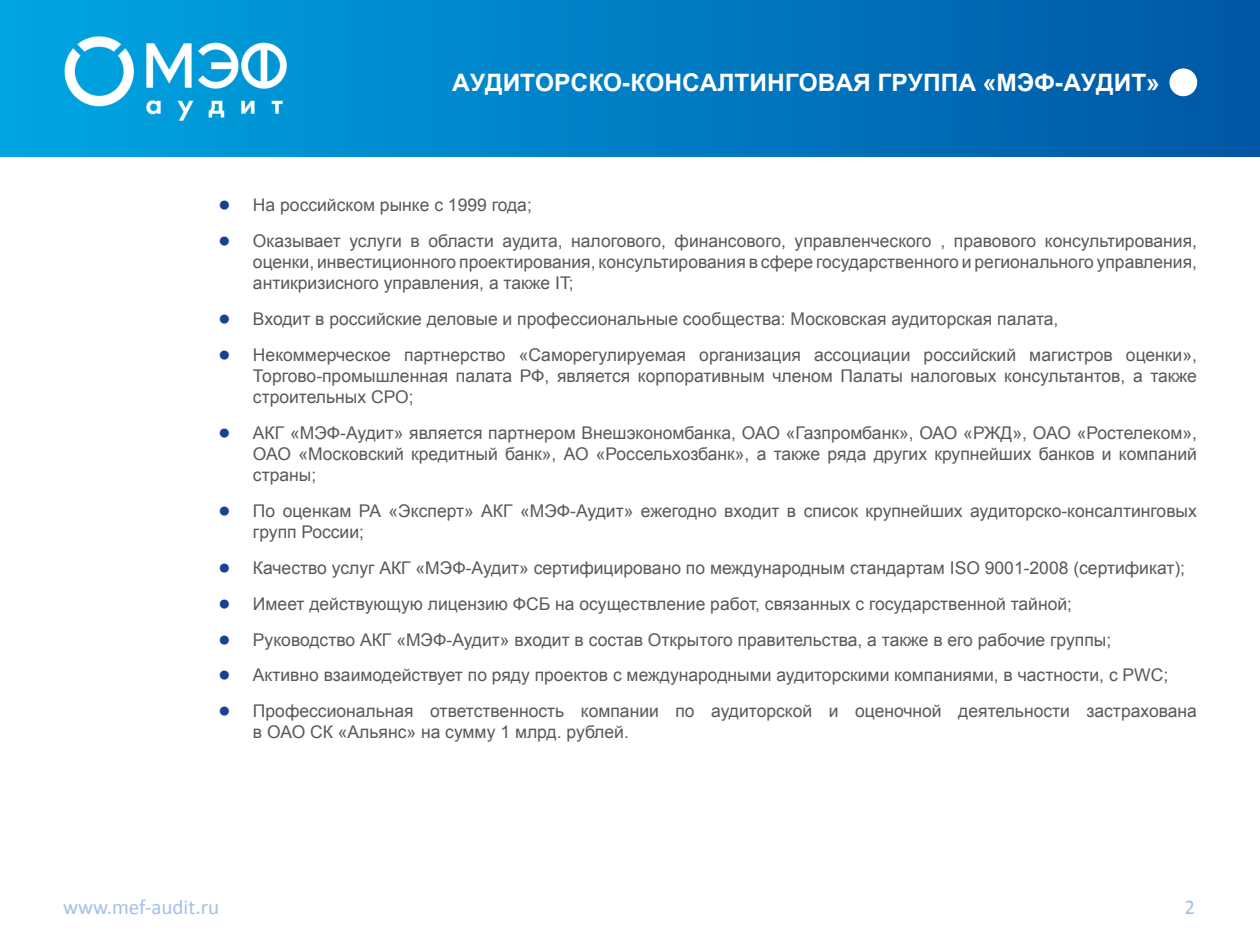
<style>
.page{position:relative;width:1260px;height:943px;background:#fff}
.page>*{position:absolute;margin:0;border:0;box-sizing:border-box;transform-origin:0 0}
.t1{font:700 24.5px "Arial";color:#fff}
.t2{font:21px "Calibri";color:#a3c1e7}
.t3{font:17.5px/21px "Arial";color:#58595b;text-align:justify}
.s1{font-size:21px;color:#164194}
</style>
<div class="page">
<div style="left:0;top:0;width:1260px;height:157px;background:linear-gradient(to right,#00a6e3,#0056a4)"></div>
<img style="left:35px;top:20px;width:278px;height:105px">
<div style="left:1169px;top:68px;width:28px;height:28px;background:#fff;border-radius:50%"></div>
<h1 class="t1" style="left:452px;top:69px;width:646px">АУДИТОРСКО-КОНСАЛТИНГОВАЯ ГРУППА «МЭФ-Аудит</h1>
<h1 class="t1" style="left:1146px;top:69px;width:15px">»</h1>
<p class="t3" style="left:218px;top:194px;width:315px"><span class="s1">●</span> На российском рынке с 1999 года;</p>
<p class="t3" style="left:253px;top:230px;width:946px;text-indent:-35px"><span class="s1">●</span> Оказывает услуги в области аудита, налогового, финансового, управленческого , правового консультирования, оценки, инвестиционного проектирования, консультирования в сфере государственного и регионального управления, антикризисного управления, а также IT;</p>
<p class="t3" style="left:218px;top:308px;width:842px"><span class="s1">●</span> Входит в российские деловые и профессиональные сообщества: Московская аудиторская палата,</p>
<p class="t3" style="left:253px;top:344px;width:946px;text-indent:-35px"><span class="s1">●</span> Некоммерческое партнерство «Саморегулируемая организация ассоциации российский магистров оценки», Торгово-промышленная палата РФ, является корпоративным членом Палаты налоговых консультантов, а также строительных СРО;</p>
<p class="t3" style="left:253px;top:422px;width:946px;text-indent:-35px"><span class="s1">●</span> АКГ «МЭФ-Аудит» является партнером Внешэкономбанка, ОАО «Газпромбанк», ОАО «РЖД», ОАО «Ростелеком», ОАО «Московский кредитный банк», АО «Россельхозбанк», а также ряда других крупнейших банков и компаний страны;</p>
<p class="t3" style="left:253px;top:500px;width:946px;text-indent:-35px"><span class="s1">●</span> По оценкам РА «Эксперт» АКГ «МЭФ-Аудит» ежегодно входит в список крупнейших аудиторско-консалтинговых групп России;</p>
<p class="t3" style="left:218px;top:557px;width:968px"><span class="s1">●</span> Качество услуг АКГ «МЭФ-Аудит» сертифицировано по международным стандартам ISO 9001-2008 (сертификат);</p>
<p class="t3" style="left:218px;top:593px;width:855px"><span class="s1">●</span> Имеет действующую лицензию ФСБ на осуществление работ, связанных с государственной тайной;</p>
<p class="t3" style="left:218px;top:628px;width:895px"><span class="s1">●</span> Руководство АКГ «МЭФ-Аудит» входит в состав Открытого правительства, а также в его рабочие группы;</p>
<p class="t3" style="left:218px;top:664px;width:952px"><span class="s1">●</span> Активно взаимодействует по ряду проектов с международными аудиторскими компаниями, в частности, с PWC;</p>
<p class="t3" style="left:253px;top:700px;width:946px;text-indent:-35px"><span class="s1">●</span> Профессиональная ответственность компании по аудиторской и оценочной деятельности застрахована в ОАО СК «Альянс» на сумму 1 млрд. рублей.</p>
<p class="t2" style="left:63px;top:893px;width:158px">www.mef-audit.ru</p>
<p class="t2" style="left:1184px;top:893px;width:12px">2</p>
</div>
